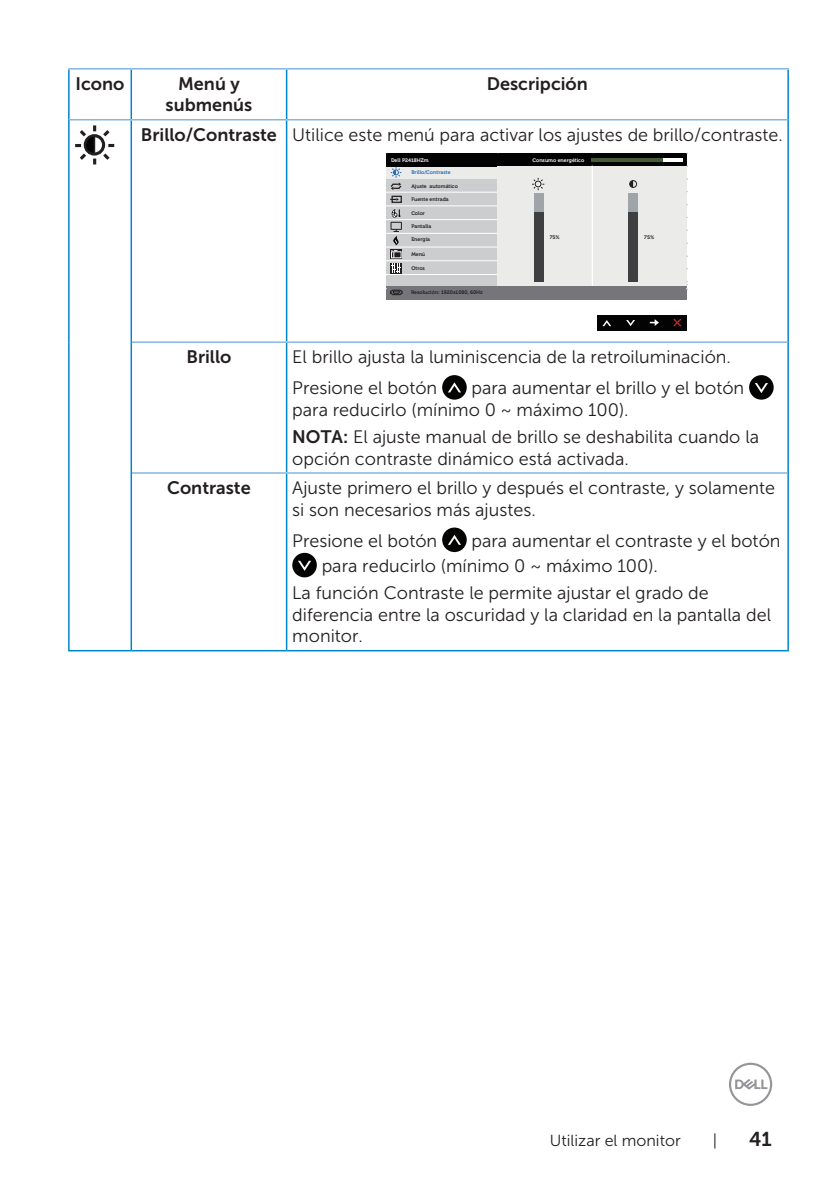
<style>
.page{position:relative;width:840px;height:1191px;background:#fff}
.page>*{position:absolute;margin:0;border:0;box-sizing:border-box;transform-origin:0 0}
.t1{font:20px "Museo Sans For Dell 700";color:#231f20}
.text_OSD_table{font:18px/21.6px "Museo Sans For Dell 300";color:#231f20}
.text_OSD_table-2{font:18px/21.6px "Museo Sans For Dell 700";color:#231f20;text-align:center}
.t2{font:16px "Museo Sans For Dell 300";color:#231f20}
.t3{font:700 5.2px "Museo For Dell";color:#231f20}
.t4{font:700 5.2px "Museo For Dell";color:#fff}
.t5{font:700 5.2px "Museo For Dell";color:#1f6bb5}
.s1{font-family:"Museo Sans For Dell 700"}
</style>
<div class="page">
<svg style="left:729px;top:1062px;width:42px;height:44px"></svg>
<hr style="left:68px;top:70px;width:2px;height:50px;background:#0087cb">
<hr style="left:68px;top:68px;width:63px;height:2px;background:#84b6e2">
<hr style="left:130px;top:70px;width:2px;height:49px;background:#0087cb">
<hr style="left:131px;top:68px;width:155px;height:2px;background:#84b6e2">
<hr style="left:286px;top:70px;width:1px;height:49px;background:#0087cb">
<hr style="left:787px;top:70px;width:1px;height:50px;background:#0087cb">
<hr style="left:286px;top:68px;width:502px;height:2px;background:#84b6e2">
<hr style="left:68px;top:120px;width:2px;height:222px;background:#0087cb">
<hr style="left:68px;top:342px;width:2px;height:131px;background:#0087cb">
<hr style="left:68px;top:473px;width:2px;height:177px;background:#0087cb">
<hr style="left:70px;top:119px;width:61px;height:1px;background:#84b6e2">
<hr style="left:130px;top:120px;width:2px;height:222px;background:#0087cb">
<hr style="left:131px;top:119px;width:155px;height:1px;background:#84b6e2">
<hr style="left:286px;top:120px;width:1px;height:221px;background:#0087cb">
<hr style="left:787px;top:120px;width:1px;height:222px;background:#0087cb">
<hr style="left:286px;top:119px;width:501px;height:1px;background:#84b6e2">
<hr style="left:130px;top:342px;width:2px;height:131px;background:#0087cb">
<hr style="left:132px;top:341px;width:154px;height:2px;background:#84b6e2">
<hr style="left:286px;top:343px;width:1px;height:129px;background:#0087cb">
<hr style="left:787px;top:342px;width:1px;height:131px;background:#0087cb">
<hr style="left:286px;top:341px;width:501px;height:2px;background:#84b6e2">
<hr style="left:130px;top:473px;width:2px;height:177px;background:#0087cb">
<hr style="left:132px;top:472px;width:154px;height:2px;background:#84b6e2">
<hr style="left:286px;top:474px;width:1px;height:176px;background:#0087cb">
<hr style="left:787px;top:473px;width:1px;height:177px;background:#0087cb">
<hr style="left:286px;top:472px;width:501px;height:2px;background:#84b6e2">
<hr style="left:68px;top:650px;width:63px;height:1px;background:#0087cb">
<hr style="left:131px;top:650px;width:155px;height:1px;background:#0087cb">
<hr style="left:286px;top:650px;width:502px;height:1px;background:#0087cb">
<svg style="left:75px;top:125px;width:39px;height:39px"></svg>
<div style="left:386px;top:179px;width:112px;height:117px;background:#cccdce"></div>
<div style="left:391px;top:196px;width:10px;height:7px;border:1px solid #231f20"></div>
<svg style="left:390px;top:198px;width:8px;height:3px"></svg>
<svg style="left:390px;top:263px;width:11px;height:10px"></svg>
<svg style="left:391px;top:264px;width:10px;height:9px"></svg>
<svg style="left:390px;top:250px;width:12px;height:9px"></svg>
<div style="left:390px;top:222px;width:11px;height:8px;border:1px solid #231f20"></div>
<svg style="left:391px;top:209px;width:9px;height:9px"></svg>
<svg style="left:391px;top:229px;width:7px;height:29px"></svg>
<hr style="left:385px;top:205px;width:112px;height:1px;background:#fff">
<hr style="left:385px;top:192px;width:112px;height:1px;background:#fff">
<hr style="left:385px;top:219px;width:112px;height:1px;background:#fff">
<hr style="left:385px;top:233px;width:112px;height:1px;background:#fff">
<hr style="left:385px;top:247px;width:112px;height:1px;background:#fff">
<hr style="left:385px;top:260px;width:112px;height:1px;background:#fff">
<hr style="left:385px;top:274px;width:112px;height:1px;background:#fff">
<div style="left:386px;top:166px;width:112px;height:13px;background:#ebebea"></div>
<div style="left:597px;top:315px;width:89px;height:16px;background:#030303"></div>
<svg style="left:602px;top:320px;width:9px;height:6px"></svg>
<svg style="left:626px;top:320px;width:8px;height:6px"></svg>
<svg style="left:649px;top:319px;width:9px;height:7px"></svg>
<div style="left:386px;top:153px;width:300px;height:13px;background:#030303"></div>
<div style="left:497px;top:167px;width:190px;height:129px;background:#ebebea"></div>
<div style="left:386px;top:286px;width:300px;height:14px;background:#767579"></div>
<hr style="left:591px;top:166px;width:1px;height:119px;background:#fff">
<hr style="left:592px;top:167px;width:1px;height:119px;background:#fff">
<hr style="left:590px;top:158px;width:91px;height:4px;background:#fff">
<hr style="left:590px;top:158px;width:71px;height:4px;background:#465b31">
<svg style="left:390px;top:167px;width:12px;height:23px"></svg>
<div style="left:533px;top:193px;width:10px;height:88px;background:#9fa4a8"></div>
<div style="left:533px;top:212px;width:10px;height:69px;background:#3f3f42"></div>
<div style="left:628px;top:193px;width:10px;height:88px;background:#9fa4a8"></div>
<div style="left:628px;top:212px;width:10px;height:69px;background:#3f3f42"></div>
<svg style="left:532px;top:178px;width:12px;height:12px"></svg>
<div style="left:629px;top:180px;width:7px;height:8px;border:1px solid #231f20;border-radius:50%"></div>
<svg style="left:629px;top:181px;width:3px;height:6px"></svg>
<svg style="left:386px;top:288px;width:16px;height:7px"></svg>
<svg style="left:673px;top:318px;width:9px;height:9px"></svg>
<div style="left:442px;top:375px;width:24px;height:25px;background:#040503;border-radius:50%"></div>
<svg style="left:448px;top:382px;width:13px;height:10px"></svg>
<div style="left:748px;top:375px;width:25px;height:25px;background:#040503;border-radius:50%"></div>
<svg style="left:755px;top:383px;width:12px;height:10px"></svg>
<div style="left:442px;top:527px;width:24px;height:25px;background:#040503;border-radius:50%"></div>
<svg style="left:448px;top:535px;width:13px;height:10px"></svg>
<div style="left:292px;top:553px;width:24px;height:24px;background:#040503;border-radius:50%"></div>
<svg style="left:298px;top:561px;width:13px;height:10px"></svg>
<p class="text_OSD_table-2" style="left:76px;top:73px;width:50px">Icono</p>
<p class="text_OSD_table-2" style="left:165px;top:73px;width:88px">Menú y submenús</p>
<p class="text_OSD_table-2" style="left:486px;top:73px;width:102px">Descripción</p>
<p class="text_OSD_table-2" style="left:141px;top:124px;width:137px">Brillo/Contraste</p>
<p class="text_OSD_table" style="left:292px;top:124px;width:491px">Utilice este menú para activar los ajustes de brillo/contraste.</p>
<p class="t3" style="left:411px;top:183px;width:48px">Ajuste automático</p>
<p class="t3" style="left:411px;top:197px;width:39px">Fuente entrada</p>
<p class="t3" style="left:411px;top:211px;width:15px">Color</p>
<p class="t3" style="left:411px;top:223px;width:21px">Pantalla</p>
<p class="t3" style="left:411px;top:237px;width:20px">Energía</p>
<p class="t3" style="left:411px;top:251px;width:15px">Menú</p>
<p class="t3" style="left:411px;top:265px;width:15px">Otros</p>
<p class="t4" style="left:391px;top:157px;width:39px">Dell P2418HZm</p>
<p class="t4" style="left:532px;top:157px;width:53px">Consumo energético</p>
<p class="t5" style="left:411px;top:170px;width:41px">Brillo/Contraste</p>
<p class="t3" style="left:549px;top:234px;width:12px">75%</p>
<p class="t3" style="left:644px;top:234px;width:12px">75%</p>
<p class="t3" style="left:411px;top:290px;width:73px">Resolución: 1920x1080, 60Hz</p>
<p class="text_OSD_table-2" style="left:186px;top:346px;width:46px">Brillo</p>
<p class="text_OSD_table" style="left:292px;top:346px;width:440px">El brillo ajusta la luminiscencia de la retroiluminación.</p>
<p class="text_OSD_table" style="left:292px;top:377px;width:146px">Presione el botón</p>
<p class="text_OSD_table" style="left:292px;top:377px;width:453px;text-indent:179px">para aumentar el brillo y el botón para reducirlo (mínimo 0 ~ máximo 100).</p>
<p class="text_OSD_table" style="left:292px;top:426px;width:468px"><span class="s1">NOTA:</span> El ajuste manual de brillo se deshabilita cuando la opción contraste dinámico está activada.</p>
<p class="text_OSD_table-2" style="left:167px;top:477px;width:85px">Contraste</p>
<p class="text_OSD_table" style="left:292px;top:477px;width:484px">Ajuste primero el brillo y después el contraste, y solamente si son necesarios más ajustes.</p>
<p class="text_OSD_table" style="left:292px;top:529px;width:146px">Presione el botón</p>
<p class="text_OSD_table" style="left:321px;top:528px;width:460px;line-height:25.2px;text-indent:150px">para aumentar el contraste y el botón para reducirlo (mínimo 0 ~ máximo 100).</p>
<p class="text_OSD_table" style="left:292px;top:582px;width:480px">La función Contraste le permite ajustar el grado de diferencia entre la oscuridad y la claridad en la pantalla del monitor.</p>
<p class="t2" style="left:549px;top:1131px;width:132px">Utilizar el monitor</p>
<p class="t2" style="left:712px;top:1131px;width:6px">|</p>
<p class="t1" style="left:748px;top:1127px;width:24px">41</p>
</div>
